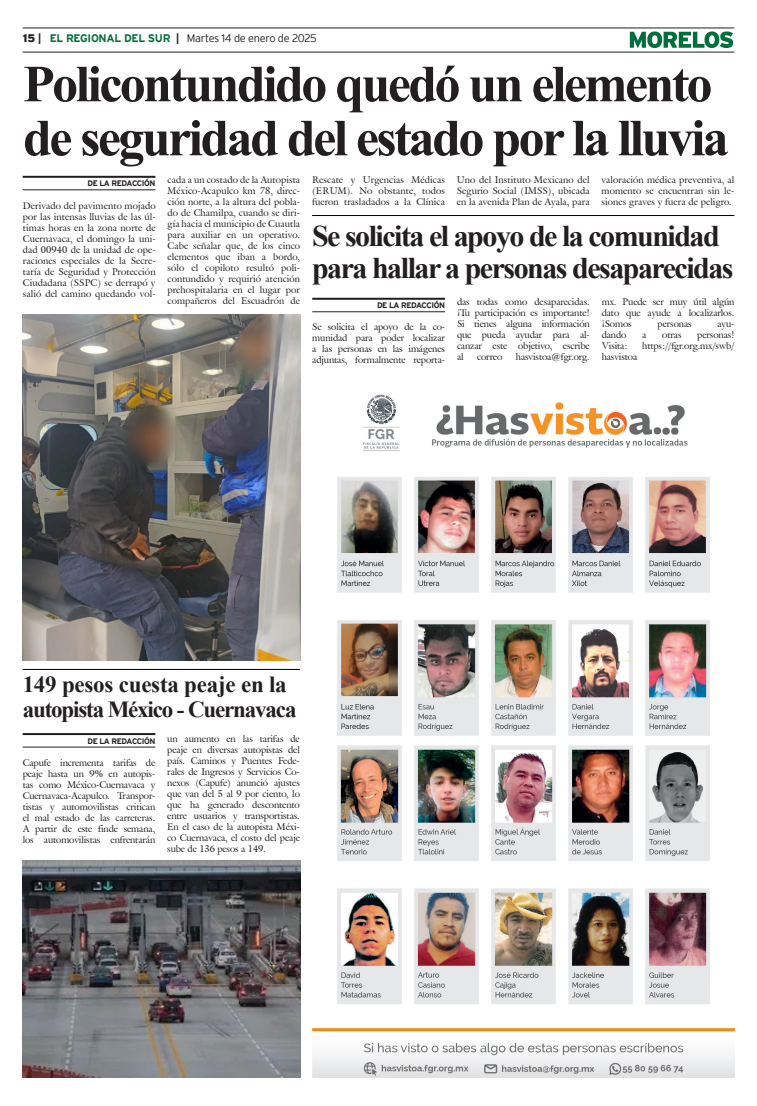
<style>
.page{position:relative;width:757px;height:1106px;background:#fff}
.page>*{position:absolute;margin:0;border:0;box-sizing:border-box;transform-origin:0 0}
.Cabeza_01{font:700 52px/54px "Times New Roman";letter-spacing:-.05em;color:#231f20}
.Cabeza_03{font:700 30px/32px "Times New Roman";letter-spacing:-.05em;color:#231f20}
.Cabeza_03-2{font:700 23px/25px "Times New Roman";letter-spacing:-.05em;color:#231f20}
.t1{font:300 11px "Interstate";letter-spacing:-.025em;color:#231f20}
.t2{font:9.5px/11px "Galliard IT Cby BT";letter-spacing:-.01em;color:#231f20;text-align:justify}
.t3{font:700 8px "Interstate";letter-spacing:-.05em;color:#231f20}
.s1{font-weight:900}
.s2{font-weight:700}
.s3{font-weight:700;color:#006f3c}
</style>
<div class="page">
<hr style="left:23px;top:28px;width:711px;height:1px;background:#231f20">
<hr style="left:23px;top:52px;width:711px;height:1px;background:#231f20">
<svg style="left:630px;top:31px;width:103px;height:17px"></svg>
<hr style="left:23px;top:176px;width:132px;height:2px;background:#231f20">
<hr style="left:23px;top:189px;width:132px;height:1px;background:#231f20">
<img style="left:23px;top:314px;width:277px;height:346px">
<hr style="left:23px;top:733px;width:132px;height:2px;background:#231f20">
<hr style="left:23px;top:746px;width:132px;height:1px;background:#231f20">
<hr style="left:23px;top:669px;width:277px;height:1px;background:#000">
<img style="left:23px;top:860px;width:277px;height:217px">
<hr style="left:312px;top:215px;width:422px;height:1px;background:#000">
<hr style="left:312px;top:298px;width:133px;height:2px;background:#231f20">
<hr style="left:312px;top:311px;width:133px;height:1px;background:#231f20">
<img style="left:337px;top:394px;width:373px;height:342px">
<img style="left:312px;top:745px;width:422px;height:332px">
<p class="t1" style="left:23px;top:32px;width:295px"><span class="s1">15</span> <span class="s2">|</span> <span class="s3">EL REGIONAL DEL SUR</span> <span class="s2">|</span> Martes 14 de enero de 2025</p>
<p class="Cabeza_01" style="left:23px;top:55px;width:707px">Policontundido quedó un elemento de seguridad del estado por la lluvia</p>
<p class="t3" style="left:87px;top:179px;width:69px">DE LA REDACCIÓN</p>
<p class="t2" style="left:312px;top:174px;width:134px">Rescate y Urgencias Médicas (ERUM). No obstante, todos fueron trasladados a la Clínica</p>
<p class="t2" style="left:457px;top:174px;width:134px">Uno del Instituto Mexicano del Segurio Social (IMSS), ubicada en la avenida Plan de Ayala, para</p>
<p class="t2" style="left:601px;top:174px;width:134px">valoración médica preventiva, al momento se encuentran sin le&shy;siones graves y fuera de peligro.</p>
<p class="t2" style="left:168px;top:174px;width:134px">cada a un costado de la Autopista México-Acapulco km 78, direc&shy;ción norte, a la altura del pobla&shy;do de Chamilpa, cuando se diri&shy;gía hacia el municipio de Cuautla para auxiliar en un operativo.<br>Cabe señalar que, de los cinco elementos que iban a bordo, sólo el copiloto resultó poli&shy;contundido y requirió atención prehospitalaria en el lugar por compañeros del Escuadrón de</p>
<p class="t2" style="left:23px;top:200px;width:134px">Derivado del pavimento mojado por las intensas lluvias de las úl&shy;timas horas en la zona norte de Cuernavaca, el domingo la uni&shy;dad 00940 de la unidad de ope&shy;raciones especiales de la Secre&shy;taría de Seguridad y Protección Ciudadana (SSPC) se derrapó y salió del camino quedando vol-</p>
<p class="Cabeza_03" style="left:312px;top:219px;width:423px">Se solicita el apoyo de la comunidad para hallar a personas desaparecidas</p>
<p class="t3" style="left:377px;top:301px;width:69px">DE LA REDACCIÓN</p>
<p class="t2" style="left:602px;top:296px;width:134px">mx. Puede ser muy útil algún dato que ayude a localizarlos. ¡Somos</p>
<p class="t2" style="left:457px;top:296px;width:134px">das todas como desaparecidas. ¡Tu participación es importante!<br>Si tienes alguna información que pueda ayudar para al&shy;canzar este objetivo, escribe al</p>
<p class="t2" style="left:657px;top:318px;width:36px">personas</p>
<p class="t2" style="left:717px;top:318px;width:18px">ayu-</p>
<p class="t2" style="left:312px;top:321px;width:134px">Se solicita el apoyo de la co&shy;munidad para poder localizar a las personas en las imágenes adjuntas, formalmente reporta-</p>
<p class="t2" style="left:602px;top:329px;width:26px">dando</p>
<p class="t2" style="left:642px;top:329px;width:6px">a</p>
<p class="t2" style="left:662px;top:329px;width:21px">otras</p>
<p class="t2" style="left:697px;top:329px;width:39px">personas!</p>
<p class="t2" style="left:602px;top:340px;width:27px">Visita:</p>
<p class="t2" style="left:642px;top:340px;width:94px">https://fgr.org.mx/swb/</p>
<p class="t2" style="left:602px;top:351px;width:37px">hasvistoa</p>
<p class="t2" style="left:477px;top:351px;width:27px">correo</p>
<p class="t2" style="left:516px;top:351px;width:75px">hasvistoa@fgr.org.</p>
<p class="Cabeza_03-2" style="left:23px;top:671px;width:275px">149 pesos cuesta peaje en la autopista México - Cuernavaca</p>
<p class="t3" style="left:87px;top:736px;width:69px">DE LA REDACCIÓN</p>
<p class="t2" style="left:167px;top:733px;width:134px">un aumento en las tarifas de peaje en diversas autopistas del país. Caminos y Puentes Fede&shy;rales de Ingresos y Servicios Co&shy;nexos (Capufe) anunció ajustes que van del 5 al 9 por ciento, lo que ha generado descontento entre usuarios y transportistas.<br>En el caso de la autopista Méxi&shy;co Cuernavaca, el costo del peaje sube de 136 pesos a 149.</p>
<p class="t2" style="left:23px;top:756px;width:134px">Capufe incrementa tarifas de peaje hasta un 9% en autopis&shy;tas como México-Cuernavaca y Cuernavaca-Acapulco. Transpor&shy;tistas y automovilistas critican el mal estado de las carreteras.<br>A partir de este finde semana, los automovilistas enfrentarán</p>
</div>
